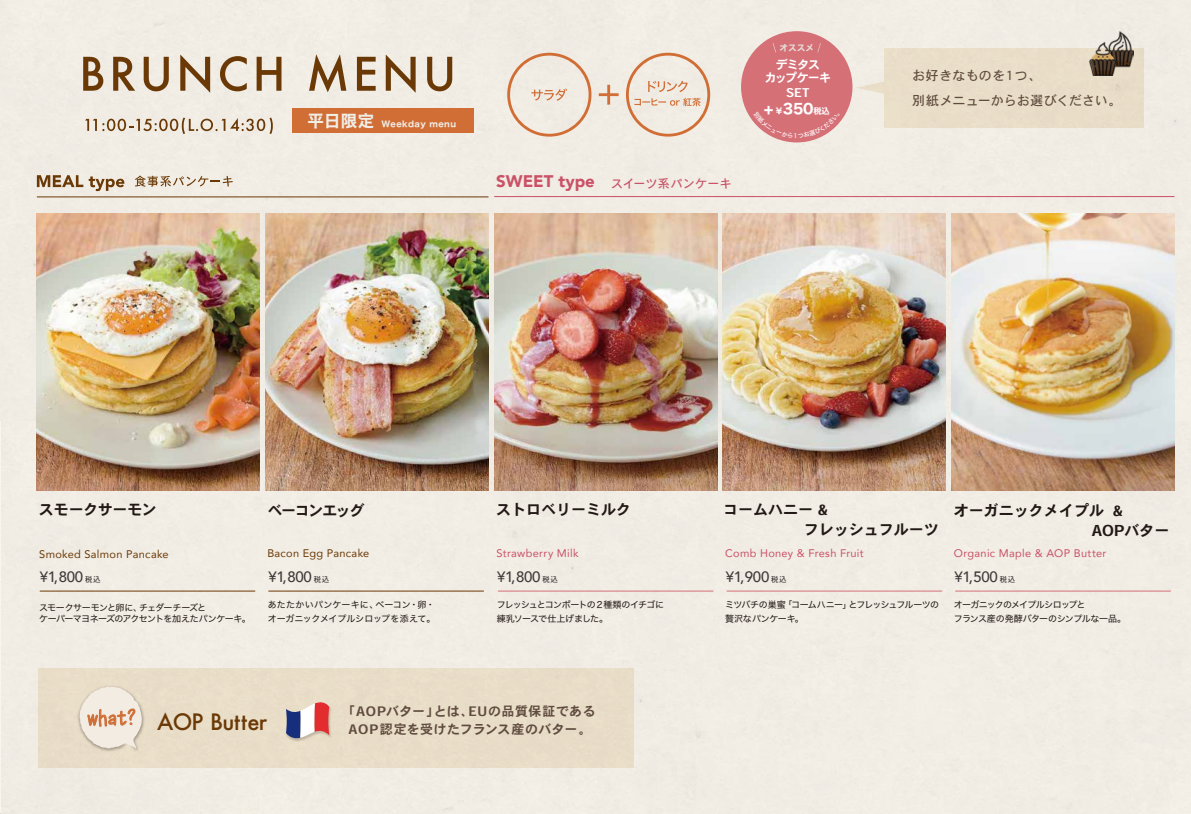
<style>
.page{position:relative;width:1191px;height:814px;background:#f1ece4}
.page>*{position:absolute;margin:0;border:0;box-sizing:border-box;transform-origin:0 0}
.t1{font:500 22px "Futura";letter-spacing:-.025em;color:#6a3906}
.t2{font:21.7px "S2 G Moon font";color:#d16e35;scale:1.1 1}
.t3{font:15px/20px "Heisei Kaku Go Std W7";color:#221815}
.t4{font:500 15px "Avenir";letter-spacing:-.015em;color:#3e3a39}
.t5{font:15px "Heisei Kaku Go Std W7";letter-spacing:-.02em;color:#221815}
.t6{font:15px "Heisei Kaku Go Std W7";letter-spacing:-.085em;color:#221815}
.t7{font:14px "Hiragino Sans W7";color:#fff}
.t8{font:13px/18px "Heisei Kaku Go Std W7";letter-spacing:.035em;color:#604c3f;text-align:center}
.t9{font:13px/25px "Osaka";color:#604c3f}
.t10{font:12px "Heisei Kaku Go Std W5";letter-spacing:.02em;color:#ca5166}
.t11{font:12px/13px "Heisei Kaku Go Std W7";letter-spacing:-.09em;color:#fff;text-align:center}
.t12{font:11px "Avenir";letter-spacing:.03em;color:#ca5166}
.t13{font:11px "Avenir";letter-spacing:.03em;color:#6a3906}
.t14{font:9px/14px "Hiragino Sans W4";letter-spacing:-.055em;color:#221815}
.t15{font:9px/14px "Hiragino Sans W4";letter-spacing:-.005em;color:#221815}
.t16{font:9px/14px "Hiragino Sans W4";letter-spacing:-.085em;color:#221815}
.t17{font:8.7px "Hiragino Sans W7";color:#e3ddd8}
.t18{font:8.2px "Hiragino Sans W7";letter-spacing:.05em;color:#f1eee8}
.s1{font-size:16.3px}
.s2{font-family:"Avenir";font-weight:900;font-size:16.8px}
.s3{font-size:8.2px}
.s4{font-family:"Osaka";font-weight:400;font-size:7.5px}
</style>
<div class="page">
<div style="left:39px;top:668px;width:595px;height:99px;background:#e9ddc7"></div>
<hr style="left:494px;top:196px;width:680px;height:1px;background:#ca5166">
<img style="left:37px;top:213px;width:223px;height:277px">
<img style="left:951px;top:213px;width:223px;height:277px">
<img style="left:265px;top:213px;width:223px;height:277px">
<img style="left:494px;top:213px;width:223px;height:277px">
<img style="left:723px;top:213px;width:223px;height:277px">
<svg style="left:37px;top:175px;width:46px;height:12px"></svg>
<svg style="left:89px;top:176px;width:35px;height:15px"></svg>
<svg style="left:135px;top:175px;width:98px;height:12px"></svg>
<hr style="left:37px;top:196px;width:451px;height:1px;background:#6a3906">
<hr style="left:40px;top:591px;width:215px;height:1px;background:#6a3906">
<hr style="left:268px;top:591px;width:216px;height:1px;background:#6a3906">
<hr style="left:498px;top:591px;width:215px;height:1px;background:#d57077">
<hr style="left:726px;top:591px;width:216px;height:1px;background:#d57077">
<hr style="left:955px;top:591px;width:215px;height:1px;background:#d57077">
<img style="left:77px;top:709px;width:67px;height:42px">
<svg style="left:79px;top:686px;width:63px;height:63px"></svg>
<img style="left:290px;top:706px;width:41px;height:35px">
<svg style="left:286px;top:702px;width:43px;height:37px"></svg>
<svg style="left:85px;top:118px;width:188px;height:16px"></svg>
<svg style="left:83px;top:57px;width:20px;height:34px"></svg>
<svg style="left:113px;top:57px;width:22px;height:34px"></svg>
<svg style="left:144px;top:57px;width:25px;height:34px"></svg>
<svg style="left:180px;top:54px;width:30px;height:39px"></svg>
<svg style="left:220px;top:56px;width:27px;height:35px"></svg>
<svg style="left:257px;top:57px;width:24px;height:34px"></svg>
<svg style="left:309px;top:54px;width:37px;height:38px"></svg>
<svg style="left:357px;top:57px;width:19px;height:34px"></svg>
<svg style="left:386px;top:55px;width:29px;height:37px"></svg>
<svg style="left:427px;top:57px;width:25px;height:34px"></svg>
<div style="left:292px;top:108px;width:181px;height:25px;background:#d16e35"></div>
<svg style="left:507px;top:53px;width:84px;height:84px"></svg>
<hr style="left:599px;top:93px;width:19px;height:3px;background:#d16e35">
<hr style="left:607px;top:85px;width:3px;height:20px;background:#d16e35">
<svg style="left:626px;top:53px;width:84px;height:84px"></svg>
<div style="left:884px;top:48px;width:259px;height:79px;background:#e9ddc7"></div>
<svg style="left:857px;top:82px;width:27px;height:12px"></svg>
<img style="left:1089px;top:32px;width:44px;height:44px">
<svg style="left:1090px;top:51px;width:42px;height:24px"></svg>
<div style="left:741px;top:31px;width:111px;height:111px;background:#d57077;border-radius:50%"></div>
<svg style="left:772px;top:43px;width:4px;height:9px"></svg>
<svg style="left:817px;top:43px;width:4px;height:9px"></svg>
<svg style="left:753px;top:121px;width:87px;height:17px"></svg>
<p class="t18" style="left:307px;top:117px;width:150px"><span class="s1">平日限定</span> Weekday menu</p>
<h3 class="t10" style="left:496px;top:176px;width:237px"><span class="s2">SWEET type</span> スイーツ系パンケーキ</h3>
<p class="t17" style="left:779px;top:41px;width:36px">オススメ</p>
<h3 class="t11" style="left:765px;top:58px;width:68px">デミタス<br>カップケーキ</h3>
<h3 class="t11" style="left:786px;top:86px;width:25px">SET</h3>
<h3 class="t7" style="left:764px;top:98px;width:67px">+ <span class="s3">¥</span>350<span class="s3">税込</span></h3>
<h3 class="t9" style="left:912px;top:62px;width:211px">お好きなものを１つ、<br>別紙メニューからお選びください。</h3>
<h3 class="t5" style="left:39px;top:500px;width:119px">スモークサーモン</h3>
<h3 class="t6" style="left:267px;top:501px;width:99px">ベーコンエッグ</h3>
<h3 class="t3" style="left:496px;top:500px;width:137px">ストロベリーミルク</h3>
<h3 class="t3" style="left:803px;top:499px;width:136px;text-indent:-80px">コームハニー &amp;<br>フレッシュフルーツ</h3>
<h3 class="t3" style="left:1091px;top:501px;width:79px;text-indent:-138px">オーガニックメイプル &amp;<br>AOPバター</h3>
<p class="t13" style="left:39px;top:545px;width:131px">Smoked Salmon Pancake</p>
<p class="t13" style="left:267px;top:544px;width:103px">Bacon Egg Pancake</p>
<p class="t12" style="left:496px;top:544px;width:83px">Strawberry Milk</p>
<p class="t12" style="left:725px;top:544px;width:140px">Comb Honey &amp; Fresh Fruit</p>
<p class="t12" style="left:954px;top:544px;width:154px">Organic Maple &amp; AOP Butter</p>
<h3 class="t4" style="left:40px;top:564px;width:62px">¥1,800 <span class="s4">税込</span></h3>
<h3 class="t4" style="left:268px;top:564px;width:62px">¥1,800 <span class="s4">税込</span></h3>
<h3 class="t4" style="left:497px;top:564px;width:62px">¥1,800 <span class="s4">税込</span></h3>
<h3 class="t4" style="left:726px;top:564px;width:62px">¥1,900 <span class="s4">税込</span></h3>
<h3 class="t4" style="left:954px;top:564px;width:62px">¥1,500 <span class="s4">税込</span></h3>
<p class="t14" style="left:39px;top:601px;width:213px;line-height:11.3px">スモークサーモンと卵に、チェダーチーズと<br>ケーパーマヨネーズのアクセントを加えたパンケーキ。</p>
<p class="t15" style="left:268px;top:597px;width:169px">あたたかいパンケーキに、ベーコン・卵・オーガニックメイプルシロップを添えて。</p>
<p class="t16" style="left:496px;top:597px;width:169px">フレッシュとコンポートの２種類のイチゴに練乳ソースで仕上げました。</p>
<p class="t14" style="left:725px;top:596px;width:215px">ミツバチの巣蜜「コームハニー」とフレッシュフルーツの贅沢なパンケーキ。</p>
<p class="t14" style="left:953px;top:596px;width:174px">オーガニックのメイプルシロップと<br>フランス産の発酵バターのシンプルな一品。</p>
<h2 class="t2" style="left:86px;top:707px;width:48px;rotate:-1deg">what?</h2>
<h1 class="t1" style="left:157px;top:706px;width:111px">AOP Butter</h1>
<h3 class="t8" style="left:342px;top:702px;width:255px">「AOPバター」とは、EUの品質保証である<br>AOP認定を受けたフランス産のバター。</h3>
</div>
